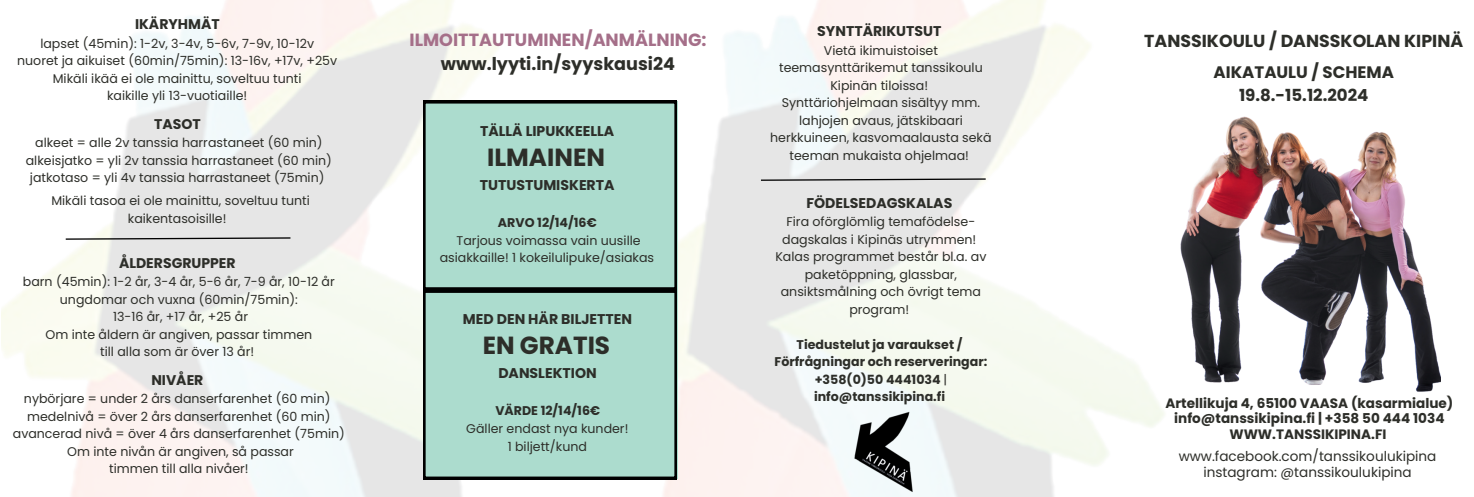
<style>
.page{position:relative;width:1474px;height:497px;background:#fff}
.page>*{position:absolute;margin:0;border:0;box-sizing:border-box;transform-origin:0 0}
.t1{font:700 24.68px "Poppins";color:#2d2e29}
.t2{font:700 17.68px "Poppins";color:#a56f89}
.t3{font:700 17.68px "Poppins";color:#2d2e29}
.t4{font:700 17.32px "Poppins";color:#2d2e29}
.t5{font:700 16.62px/23.1px "Poppins";color:#2d2e29;text-align:center}
.t6{font:700 14.17px "Poppins";color:#2d2e29}
.t7{font:700 14px "Poppins";color:#2d2e29}
.t8{font:700 13.65px/15.8px "Poppins";color:#2d2e29;text-align:center}
.t9{font:13.65px/15.8px "Poppins";color:#2d2e29;text-align:center}
.t10{font:12.6px/17.5px "Poppins";color:#2d2e29;text-align:center}
.t11{font:700 12.6px/17.5px "Poppins";color:#2d2e29;text-align:center}
.s1{font-weight:400}
</style>
<div class="page">
<img style="left:631px;top:0;width:533px;height:496px">
<img style="left:2px;top:0;width:629px;height:496px">
<div style="left:423px;top:101px;width:253px;height:188px;background:#acdcce"></div>
<svg style="left:64px;top:236px;width:228px;height:4px"></svg>
<svg style="left:759px;top:177px;width:228px;height:4px"></svg>
<div style="left:423px;top:290px;width:253px;height:188px;background:#acdcce"></div>
<img style="left:847px;top:406px;width:72px;height:89px">
<img style="left:1180px;top:116px;width:260px;height:276px">
<p class="t7" style="left:135px;top:16px;width:86px">IKÄRYHMÄT</p>
<p class="t10" style="left:17px;top:34px;width:321px">lapset (45min): 1-2v, 3-4v, 5-6v, 7-9v, 10-12v<br>nuoret ja aikuiset (60min/75min): 13-16v, +17v, +25v Mikä li ikää ei ole mainittu, soveltuu tunti<br>kaikille yli 13-vuotiaille!</p>
<p class="t7" style="left:154px;top:116px;width:48px">TASOT</p>
<p class="t10" style="left:26px;top:134px;width:308px">alkeet = alle 2v tanssia harrastaneet (60 min) alkeisjatko = yli 2v tanssia harrastaneet (60 min) jatkotaso = yli 4v tanssia harrastaneet (75min)</p>
<p class="t10" style="left:51px;top:192px;width:260px">Mikä li tasoa ei ole mainittu, soveltuu tunti kaikentasoisille!</p>
<p class="t7" style="left:119px;top:255px;width:118px">ÅLDERSGRUPPER</p>
<p class="t10" style="left:23px;top:273px;width:313px">barn (45min): 1-2 år, 3-4 år, 5-6 år, 7-9 år, 10-12 år ungdomar och vuxna (60min/75min):<br>13-16 år, +17 år, +25 år<br>Om inte å ldern ä r angiven, passar timmen<br>till alla som ä r över 13 å r!</p>
<p class="t7" style="left:151px;top:371px;width:54px">NIVÅER</p>
<p class="t10" style="left:13px;top:390px;width:333px">nybörjare = under 2 å rs danserfarenhet (60 min) medelnivå = över 2 å rs danserfarenhet (60 min) avancerad nivå = över 4 å rs danserfarenhet (75min)<br>Om inte nivå n ä r angiven, så passar<br>timmen till alla nivåer!</p>
<h2 class="t2" style="left:409px;top:29px;width:298px">ILMOITTAUTUMINEN/ANMÄLNING:</h2>
<h2 class="t3" style="left:441px;top:53px;width:236px">www.lyyti.in/syyskausi24</h2>
<p class="t6" style="left:480px;top:123px;width:136px">TÄLLÄ LIPUKKEELLA</p>
<h1 class="t1" style="left:487px;top:143px;width:119px">ILMAINEN</h1>
<p class="t6" style="left:480px;top:176px;width:136px">TUTUSTUMISKERTA</p>
<p class="t11" style="left:498px;top:214px;width:100px">ARVO 12/14/16€</p>
<p class="t10" style="left:440px;top:231px;width:216px">Tarjous voimassa vain uusille asiakkaille! 1 kokeilulipuke/asiakas</p>
<p class="t6" style="left:463px;top:311px;width:171px">MED DEN HÄR BILJETTEN</p>
<h1 class="t1" style="left:482px;top:331px;width:129px">EN GRATIS</h1>
<p class="t6" style="left:498px;top:364px;width:100px">DANSLEKTION</p>
<p class="t11" style="left:495px;top:402px;width:106px">VÄRDE 12/14/16€</p>
<p class="t10" style="left:466px;top:419px;width:164px">Gä ller endast nya kunder!<br>1 biljett/kund</p>
<p class="t6" style="left:817px;top:23px;width:126px">SYNTTÄRIKUTSUT</p>
<p class="t10" style="left:770px;top:41px;width:218px">Vietä ikimuistoiset<br>teemasynttä rikemut tanssikoulu<br>Kipinä n tiloissa!<br>Synttä riohjelmaan sisä ltyy mm. lahjojen avaus, jätskibaari herkkuineen, kasvomaalausta sekä teeman mukaista ohjelmaa!</p>
<p class="t6" style="left:806px;top:195px;width:147px">FÖDELSEDAGSKALAS</p>
<p class="t10" style="left:775px;top:213px;width:212px">Fira oförglömlig temafödelse&shy;dagskalas i Kipinäs utrymmen!<br>Kalas programmet bestå r bl.a. av paketöppning, glassbar, ansiktsmå lning och övrigt tema program!</p>
<p class="t11" style="left:774px;top:335px;width:214px">Tiedustelut ja varaukset /<br>Förfrågningar och reserveringar: +358(0)50 4441034 <span class="s1">| </span>info@tanssikipina.fi</p>
<h3 class="t4" style="left:1144px;top:31px;width:320px">TANSSIKOULU / DANSSKOLAN KIPINÄ</h3>
<h3 class="t5" style="left:1213px;top:60px;width:182px">AIKATAULU / SCHEMA<br>19.8.-15.12.2024</h3>
<p class="t8" style="left:1165px;top:394px;width:289px">Artellikuja 4, 65100 VAASA (kasarmialue) info@tanssikipina.fi | +358 50 444 1034<br>WWW.TANSSIKIPINA.FI</p>
<p class="t9" style="left:1178px;top:448px;width:259px">www.facebook.com/tanssikoulukipina instagram: @tanssikoulukipina</p>
</div>
